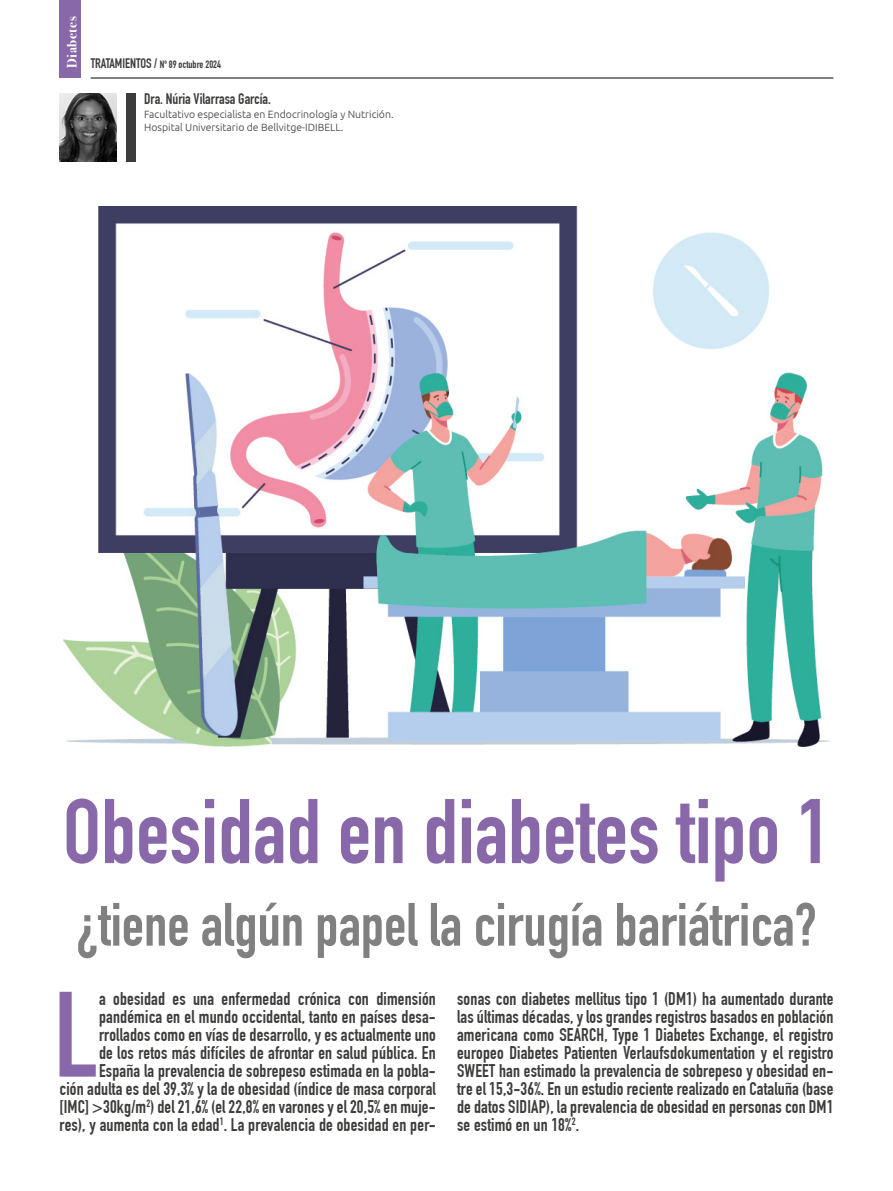
<style>
.page{position:relative;width:893px;height:1191px;background:#fff}
.page>*{position:absolute;margin:0;border:0;box-sizing:border-box;transform-origin:0 0}
.t1{font:119.1px "DIN Engschrift Std";color:#8968aa}
.t2{font:90px "DIN Engschrift Std";color:#8968aa}
.t3{font:60px "DIN Engschrift Std";color:#818080}
.t4{font:18px/18px "DIN Engschrift Std";letter-spacing:.01em;color:#3c3c3b;text-align:right}
.t5{font:15px "DIN Engschrift Std";color:#3c3c3b}
.t6{font:700 13.5px "Bodoni Svty Two ITCTT";letter-spacing:.04em;color:#fff}
.t7{font:300 10.5px/13.5px "Ubuntu";color:#3c3c3b}
.t8{font:10.5px "DIN Engschrift Std";color:#3c3c3b}
.s1{font-size:13.5px}
</style>
<div class="page">
<hr style="left:91px;top:78px;width:742px;height:1px;background:#000">
<div style="left:60px;top:0;width:21px;height:78px;background:#8968aa"></div>
<img style="left:60px;top:94px;width:57px;height:68px">
<div style="left:126px;top:94px;width:9px;height:68px;background:#3c3c3b"></div>
<img style="left:63px;top:206px;width:767px;height:540px">
<p class="t6" style="left:61px;top:68px;width:53px;rotate:-90deg">Diabetes</p>
<p class="t8" style="left:91px;top:58px;width:132px"><span class="s1">TRATAMIENTOS /</span> Nº 89 octubre 2024</p>
<p class="t5" style="left:144px;top:90px;width:128px">Dra. Núria Vilarrasa García.</p>
<p class="t7" style="left:144px;top:107px;width:251px">Facultativo especialista en Endocrinología y Nutrición.<br>Hospital Universitario de Bellvitge-IDIBELL.</p>
<h2 class="t2" style="left:63px;top:778px;width:769px">Obesidad en diabetes tipo 1</h2>
<h3 class="t3" style="left:76px;top:889px;width:742px">¿tiene algún papel la cirugía bariátrica?</h3>
<h1 class="t1" style="left:54px;top:965px;width:46px">L</h1>
<p class="t4" style="left:60px;top:989px;width:378px">a obesidad es una enfermedad crónica con dimensión pandémica en el mundo occidental, tanto en países desa&shy;rrollados como en vías de desarrollo, y es actualmente uno<br>de los retos más difíciles de afrontar en salud pública. En España la prevalencia de sobrepeso estimada en la pobla-<br>ción adulta es del 39,3% y la de obesidad (índice de masa corporal [IMC] &gt;30kg/m<sup>2</sup>) del 21,6% (el 22,8% en varones y el 20,5% en muje&shy;res), y aumenta con la edad<sup>1</sup>. La prevalencia de obesidad en per-</p>
<p class="t4" style="left:457px;top:989px;width:378px;text-align:justify">sonas con diabetes mellitus tipo 1 (DM1) ha aumentado durante las últimas décadas, y los grandes registros basados en población americana como SEARCH, Type 1 Diabetes Exchange, el registro europeo Diabetes Patienten Verlaufsdokumentation y el registro SWEET han estimado la prevalencia de sobrepeso y obesidad en&shy;tre el 15,3-36%. En un estudio reciente realizado en Cataluña (base de datos SIDIAP), la prevalencia de obesidad en personas con DM1 se estimó en un 18%<sup>2</sup>.</p>
</div>
